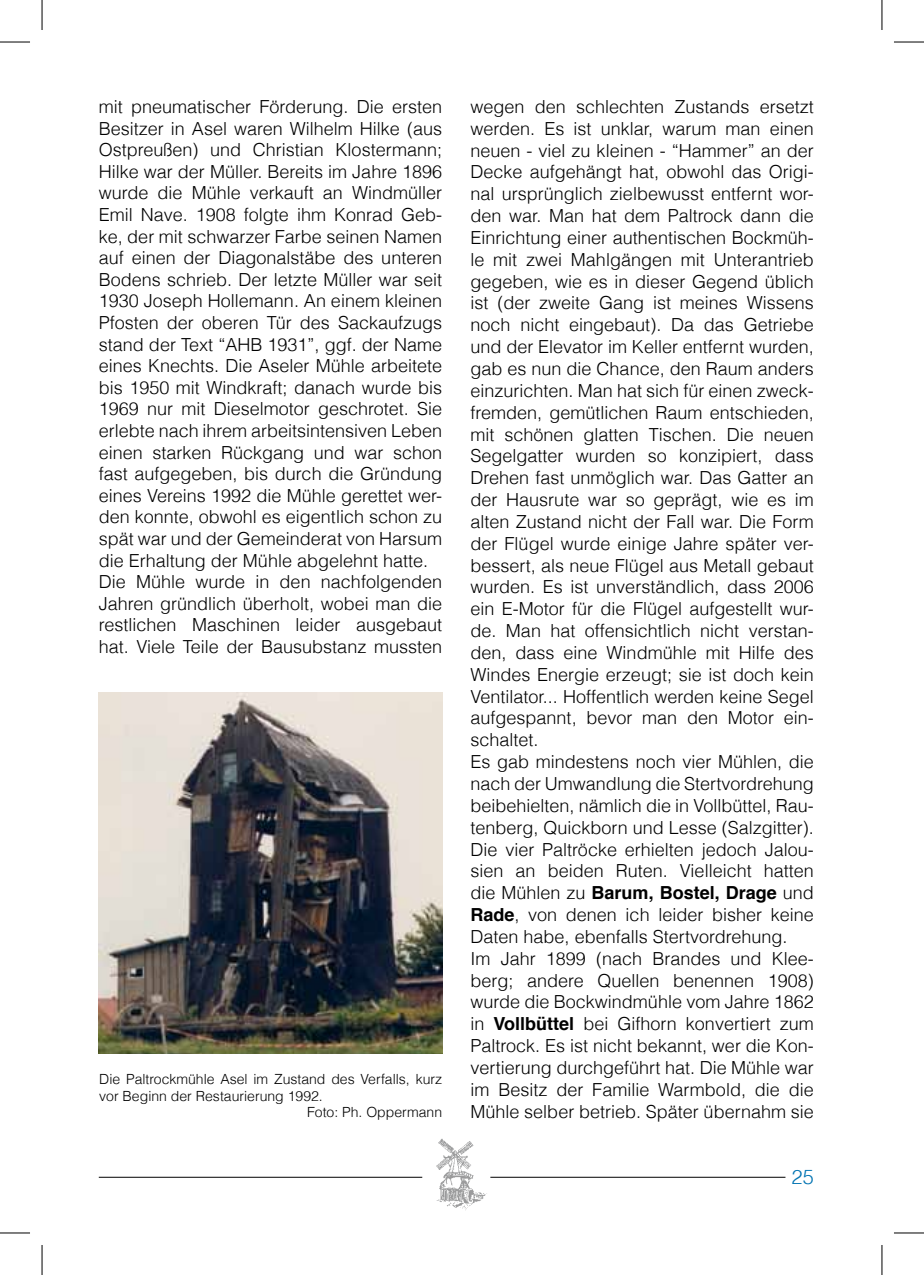
<style>
.page{position:relative;width:924px;height:1275px;background:#fff}
.page>*{position:absolute;margin:0;border:0;box-sizing:border-box;transform-origin:0 0}
.t1{font:300 20px "Helvetica";color:#0073b2}
.t2{font:300 18px/21.8px "Helvetica";color:#000}
.t3{font:300 14px "Helvetica";color:#000}
.s1{font-weight:700}
</style>
<div class="page">
<hr style="left:490px;top:1176px;width:295px;height:1px;background:#000">
<hr style="left:99px;top:1176px;width:323px;height:1px;background:#000">
<img style="left:436px;top:1138px;width:51px;height:73px">
<img style="left:99px;top:692px;width:343px;height:361px">
<hr style="left:0;top:42px;width:30px;height:1px;background:#000">
<hr style="left:893px;top:42px;width:30px;height:1px;background:#000">
<hr style="left:0;top:1232px;width:30px;height:1px;background:#000">
<hr style="left:893px;top:1232px;width:30px;height:1px;background:#000">
<hr style="left:42px;top:0;width:1px;height:30px;background:#000">
<hr style="left:42px;top:1245px;width:1px;height:30px;background:#000">
<hr style="left:881px;top:0;width:1px;height:30px;background:#000">
<hr style="left:881px;top:1245px;width:1px;height:30px;background:#000">
<p class="t2" style="left:99px;top:95px;width:345px">mit pneumatischer Förderung. Die ersten Besitzer in Asel waren Wilhelm Hilke (aus Ostpreußen) und Christian Klostermann; Hilke war der Müller. Bereits im Jahre 1896 wurde die Mühle verkauft an Windmüller Emil Nave. 1908 folgte ihm Konrad Geb&shy;ke, der mit schwarzer Farbe seinen Namen auf einen der Diagonalstäbe des unteren Bodens schrieb. Der letzte Müller war seit 1930 Joseph Hollemann. An einem kleinen Pfosten der oberen Tür des Sackaufzugs stand der Text “AHB 1931”, ggf. der Name eines Knechts. Die Aseler Mühle arbeitete bis 1950 mit Windkraft; danach wurde bis 1969 nur mit Dieselmotor geschrotet. Sie erlebte nach ihrem arbeitsintensiven Leben einen starken Rückgang und war schon fast aufgegeben, bis durch die Gründung eines Vereins 1992 die Mühle gerettet wer&shy;den konnte, obwohl es eigentlich schon zu spät war und der Gemeinderat von Harsum die Erhaltung der Mühle abgelehnt hatte.<br>Die Mühle wurde in den nachfolgenden Jahren gründlich überholt, wobei man die restlichen Maschinen leider ausgebaut hat. Viele Teile der Bausubstanz mussten</p>
<p class="t3" style="left:99px;top:1067px;width:344px">Die Paltrockmühle Asel im Zustand des Verfalls, kurz</p>
<p class="t3" style="left:99px;top:1084px;width:225px">vor Beginn der Restaurierung 1992.</p>
<p class="t3" style="left:307px;top:1101px;width:136px">Foto: Ph. Oppermann</p>
<p class="t2" style="left:470px;top:95px;width:345px">wegen den schlechten Zustands ersetzt werden. Es ist unklar, warum man einen neuen - viel zu kleinen - “Hammer” an der Decke aufgehängt hat, obwohl das Origi&shy;nal ursprünglich zielbewusst entfernt wor&shy;den war. Man hat dem Paltrock dann die Einrichtung einer authentischen Bockmüh&shy;le mit zwei Mahlgängen mit Unterantrieb gegeben, wie es in dieser Gegend üblich ist (der zweite Gang ist meines Wissens noch nicht eingebaut). Da das Getriebe und der Elevator im Keller entfernt wurden, gab es nun die Chance, den Raum anders einzurichten. Man hat sich für einen zweck&shy;fremden, gemütlichen Raum entschieden, mit schönen glatten Tischen. Die neuen Segelgatter wurden so konzipiert, dass Drehen fast unmöglich war. Das Gatter an der Hausrute war so geprägt, wie es im alten Zustand nicht der Fall war. Die Form der Flügel wurde einige Jahre später ver&shy;bessert, als neue Flügel aus Metall gebaut wurden. Es ist unverständlich, dass 2006 ein E-Motor für die Flügel aufgestellt wur&shy;de. Man hat offensichtlich nicht verstan&shy;den, dass eine Windmühle mit Hilfe des Windes Energie erzeugt; sie ist doch kein Ventilator... Hoffentlich werden keine Segel aufgespannt, bevor man den Motor ein&shy;schaltet.<br>Es gab mindestens noch vier Mühlen, die nach der Umwandlung die Stertvordrehung beibehielten, nämlich die in Vollbüttel, Rau&shy;tenberg, Quickborn und Lesse (Salzgitter).<br>Die vier Paltröcke erhielten jedoch Jalou&shy;sien an beiden Ruten. Vielleicht hatten die Mühlen zu <span class="s1">Barum, Bostel, Drage</span> und <span class="s1">Rade</span>, von denen ich leider bisher keine Daten habe, ebenfalls Stertvordrehung.<br>Im Jahr 1899 (nach Brandes und Klee&shy;berg; andere Quellen benennen 1908) wurde die Bockwindmühle vom Jahre 1862 in <span class="s1">Vollbüttel</span> bei Gifhorn konvertiert zum Paltrock. Es ist nicht bekannt, wer die Kon&shy;vertierung durchgeführt hat. Die Mühle war im Besitz der Familie Warmbold, die die Mühle selber betrieb. Später übernahm sie</p>
<p class="t1" style="left:791px;top:1160px;width:24px">25</p>
</div>
